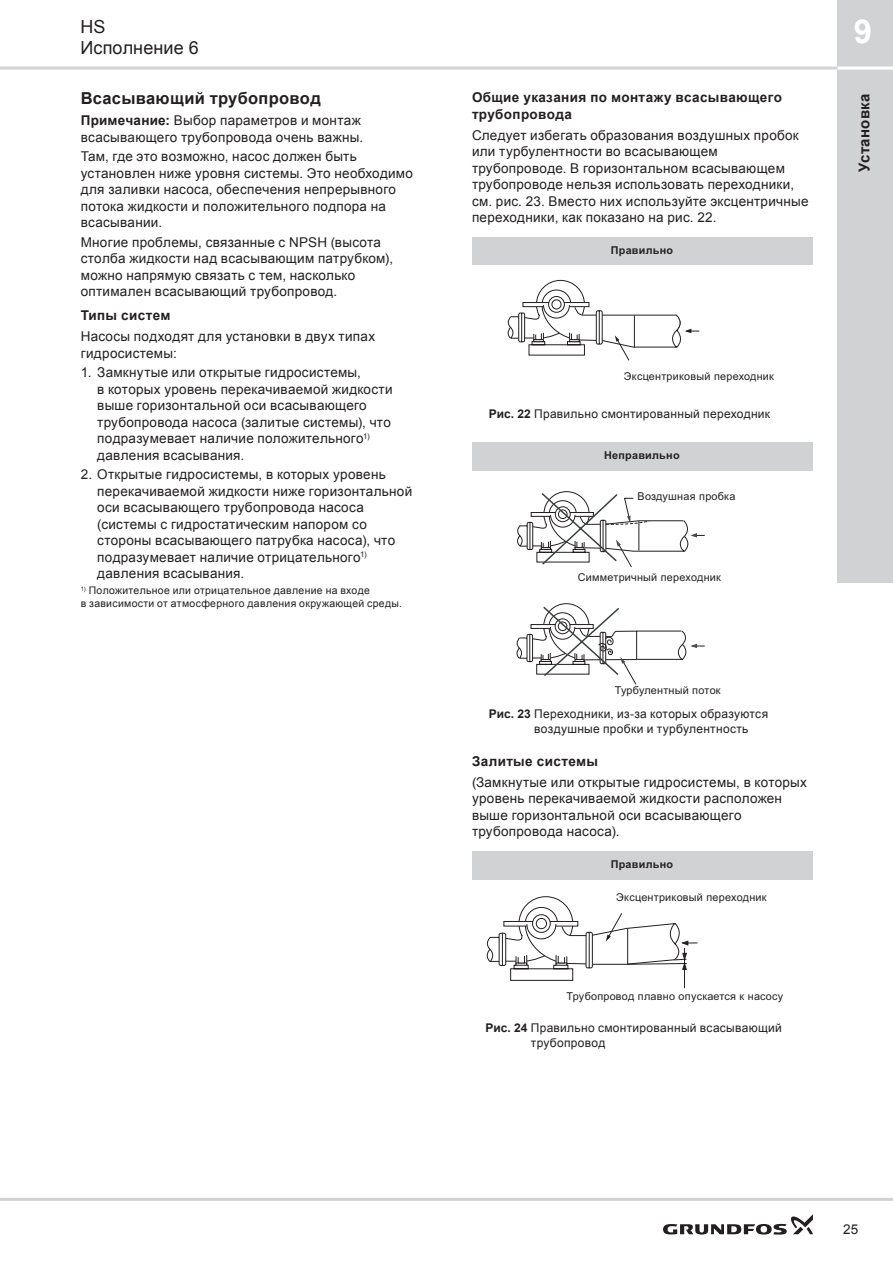
<style>
.page{position:relative;width:893px;height:1263px;background:#fff}
.page>*{position:absolute;margin:0;border:0;box-sizing:border-box;transform-origin:0 0}
.t1{font:700 33px "Arial";color:#fff}
.t2{font:18px/21px "Arial";letter-spacing:.005em;color:#231f20}
.t3{font:700 16.5px "Arial";letter-spacing:.015em;color:#231f20}
.t4{font:700 15px "Arial";letter-spacing:.02em;color:#231f20}
.t5{font:13.5px/16.5px "Arial";letter-spacing:.02em;color:#231f20}
.t6{font:700 13.5px/16.5px "Arial";letter-spacing:.025em;color:#231f20}
.t7{font:12px/15px "Arial";letter-spacing:.025em;color:#231f20}
.t8{font:10.8px "Arial";letter-spacing:.02em;color:#231f20}
.t9{font:700 10.8px "Arial";letter-spacing:.02em;color:#231f20}
.t10{font:10.5px/12.8px "Arial";letter-spacing:.03em;color:#231f20}
.s1{font-weight:700}
</style>
<div class="page">
<hr style="left:0;top:1198px;width:893px;height:3px;background:#d1d2d4">
<hr style="left:0;top:67px;width:837px;height:3px;background:#d1d2d4">
<div style="left:837px;top:0;width:56px;height:583px;background:#d1d2d4"></div>
<hr style="left:837px;top:67px;width:56px;height:3px;background:#fff">
<svg style="left:663px;top:1214px;width:150px;height:20px"></svg>
<div style="left:472px;top:237px;width:340px;height:28px;background:#d1d2d4"></div>
<svg style="left:507px;top:280px;width:192px;height:81px"></svg>
<div style="left:472px;top:442px;width:340px;height:28px;background:#d1d2d4"></div>
<hr style="left:639px;top:551px;width:45px;height:1px;background:#231f20">
<hr style="left:639px;top:520px;width:44px;height:1px;background:#231f20">
<hr style="left:637px;top:659px;width:45px;height:1px;background:#231f20">
<hr style="left:637px;top:631px;width:44px;height:1px;background:#231f20">
<svg style="left:675px;top:520px;width:30px;height:32px"></svg>
<svg style="left:673px;top:631px;width:32px;height:29px"></svg>
<svg style="left:516px;top:491px;width:134px;height:194px"></svg>
<div style="left:472px;top:852px;width:340px;height:28px;background:#d1d2d4"></div>
<svg style="left:486px;top:896px;width:211px;height:92px"></svg>
<h2 class="t2" style="left:80px;top:17px;width:120px">HS<br>Исполнение 6</h2>
<h1 class="t1" style="left:854px;top:10px;width:20px">9</h1>
<p class="t4" style="left:854px;top:172px;width:79px;rotate:-90deg">Установка</p>
<p class="t3" style="left:81px;top:87px;width:242px">Всасывающий трубопровод</p>
<p class="t5" style="left:81px;top:112px;width:284px"><span class="s1">Примечание:</span> Выбор параметров и монтаж всасывающего трубопровода очень важны.</p>
<p class="t5" style="left:81px;top:148px;width:334px">Там, где это возможно, насос должен быть установлен ниже уровня системы. Это необходимо для заливки насоса, обеспечения непрерывного потока жидкости и положительного подпора на всасывании.</p>
<p class="t5" style="left:81px;top:234px;width:314px">Многие проблемы, связанные с NPSH (высота столба жидкости над всасывающим патрубком), можно напрямую связать с тем, насколько оптимален всасывающий трубопровод.</p>
<p class="t6" style="left:81px;top:308px;width:91px">Типы систем</p>
<p class="t5" style="left:81px;top:328px;width:296px">Насосы подходят для установки в двух типах гидросистемы:</p>
<p class="t5" style="left:97px;top:364px;width:297px;text-indent:-16px">1. Замкнутые или открытые гидросистемы,<br>в которых уровень перекачиваемой жидкости выше горизонтальной оси всасывающего трубопровода насоса (залитые системы), что подразумевает наличие положительного<sup>1) </sup>давления всасывания.</p>
<p class="t5" style="left:97px;top:466px;width:316px;text-indent:-16px">2. Открытые гидросистемы, в которых уровень перекачиваемой жидкости ниже горизонтальной оси всасывающего трубопровода насоса (системы с гидростатическим напором со стороны всасывающего патрубка насоса), что подразумевает наличие отрицательного<sup>1) </sup>давления всасывания.</p>
<p class="t10" style="left:81px;top:584px;width:323px"><sup>1)</sup> Положительное или отрицательное давление на входе<br>в зависимости от атмосферного давления окружающей среды.</p>
<p class="t6" style="left:472px;top:90px;width:312px">Общие указания по монтажу всасывающего трубопровода</p>
<p class="t5" style="left:472px;top:127px;width:338px">Следует избегать образования воздушных пробок или турбулентности во всасывающем трубопроводе. В горизонтальном всасывающем трубопроводе нельзя использовать переходники, см. рис. 23. Вместо них используйте эксцентричные переходники, как показано на рис. 22.</p>
<p class="t9" style="left:611px;top:243px;width:64px">Правильно</p>
<p class="t8" style="left:624px;top:369px;width:152px">Эксцентриковый переходник</p>
<p class="t7" style="left:489px;top:406px;width:283px"><span class="s1">Рис. 22</span> Правильно смонтированный переходник</p>
<p class="t9" style="left:604px;top:448px;width:77px">Неправильно</p>
<p class="t8" style="left:637px;top:489px;width:99px">Воздушная пробка</p>
<p class="t8" style="left:578px;top:570px;width:145px">Симметричный переходник</p>
<p class="t8" style="left:615px;top:683px;width:107px">Турбулентный поток</p>
<p class="t7" style="left:534px;top:706px;width:235px;text-indent:-45px"><span class="s1">Рис. 23</span> Переходники, из-за которых образуются воздушные пробки и турбулентность</p>
<p class="t6" style="left:472px;top:753px;width:128px">Залитые системы</p>
<p class="t5" style="left:472px;top:774px;width:336px">(Замкнутые или открытые гидросистемы, в которых уровень перекачиваемой жидкости расположен выше горизонтальной оси всасывающего трубопровода насоса).</p>
<p class="t9" style="left:611px;top:857px;width:64px">Правильно</p>
<p class="t8" style="left:616px;top:890px;width:152px">Эксцентриковый переходник</p>
<p class="t8" style="left:567px;top:989px;width:218px">Трубопровод плавно опускается к насосу</p>
<p class="t7" style="left:531px;top:1020px;width:252px;text-indent:-45px"><span class="s1">Рис. 24</span> Правильно смонтированный всасывающий трубопровод</p>
<p class="t5" style="left:843px;top:1221px;width:17px">25</p>
</div>
